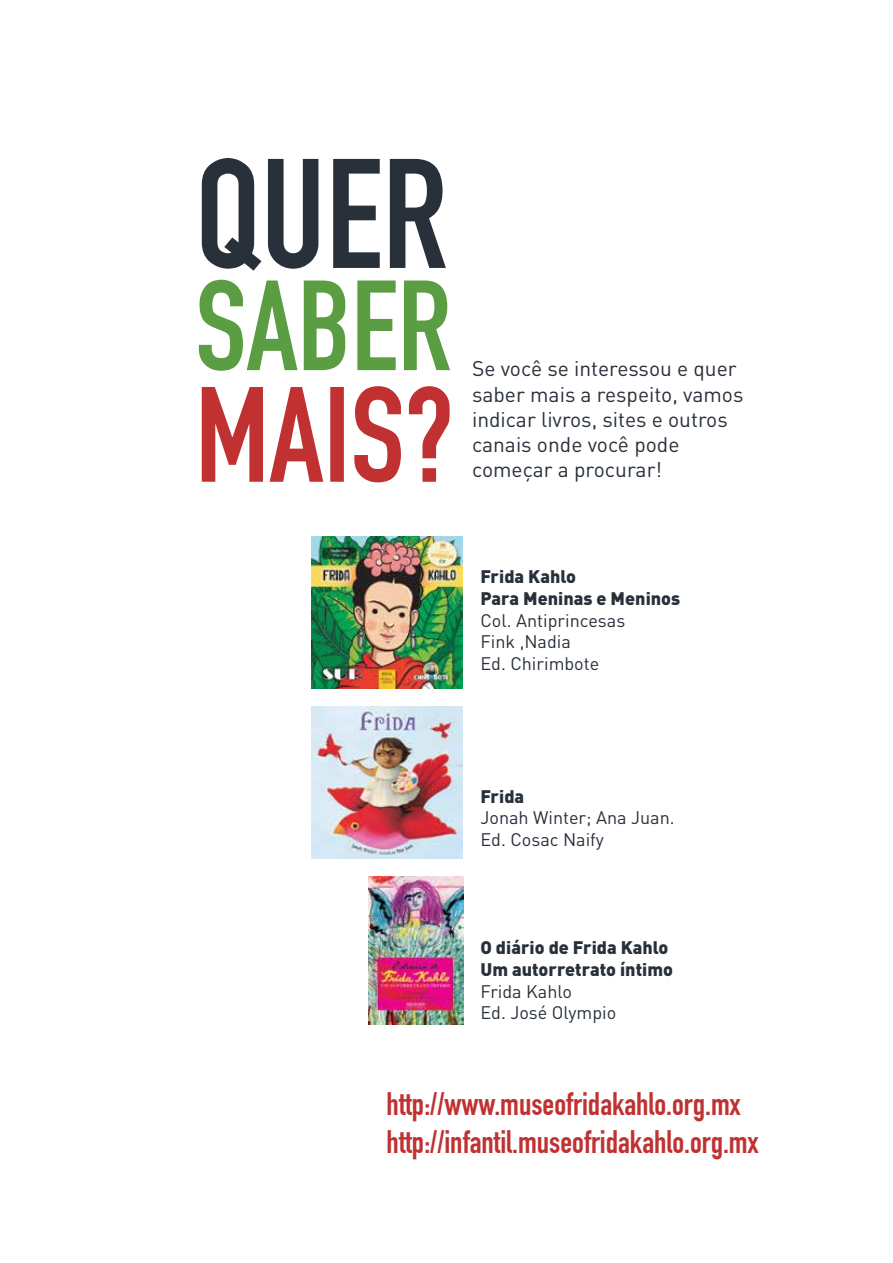
<style>
.page{position:relative;width:893px;height:1263px;background:#fff}
.page>*{position:absolute;margin:0;border:0;box-sizing:border-box;transform-origin:0 0}
.t1{font:153.15px "DIN Engschrift";color:#28303a}
.t2{font:133.05px "DIN Engschrift";color:#c13131}
.t3{font:125.85px "DIN Engschrift";color:#5b9d43}
.t4{font:31.8px/38.1px "DIN Engschrift";color:#c13131}
.t5{font:21px/25.2px "DIN Pro";color:#28303a}
.t6{font:18px/21.6px "DIN Pro";color:#28303a}
.t7{font:900 18px/21.6px "DIN Pro";color:#28303a}
</style>
<div class="page">
<img style="left:311px;top:536px;width:152px;height:152px">
<img style="left:311px;top:706px;width:152px;height:152px">
<img style="left:369px;top:876px;width:94px;height:148px">
<h1 class="t1" style="left:195px;top:124px;width:254px">QUER</h1>
<h3 class="t3" style="left:195px;top:252px;width:258px">SABER</h3>
<h2 class="t2" style="left:195px;top:357px;width:260px">MAIS?</h2>
<p class="t5" style="left:472px;top:355px;width:273px">Se você se interessou e quer saber mais a respeito, vamos indicar livros, sites e outros canais onde você pode começar a procurar!</p>
<p class="t7" style="left:480px;top:565px;width:201px">Frida Kahlo<br>Para Meninas e Meninos</p>
<p class="t6" style="left:480px;top:608px;width:146px">Col. Antiprincesas<br>Fink ,Nadia<br>Ed. Chirimbote</p>
<p class="t7" style="left:480px;top:785px;width:45px">Frida</p>
<p class="t6" style="left:480px;top:806px;width:196px">Jonah Winter; Ana Juan.<br>Ed. Cosac Naify</p>
<p class="t7" style="left:480px;top:936px;width:194px">O diário de Frida Kahlo<br>Um autorretrato íntimo</p>
<p class="t6" style="left:480px;top:979px;width:137px">Frida Kahlo<br>Ed. José Olympio</p>
<h3 class="t4" style="left:387px;top:1084px;width:373px">http://www.museofridakahlo.org.mx http://infantil.museofridakahlo.org.mx</h3>
</div>
